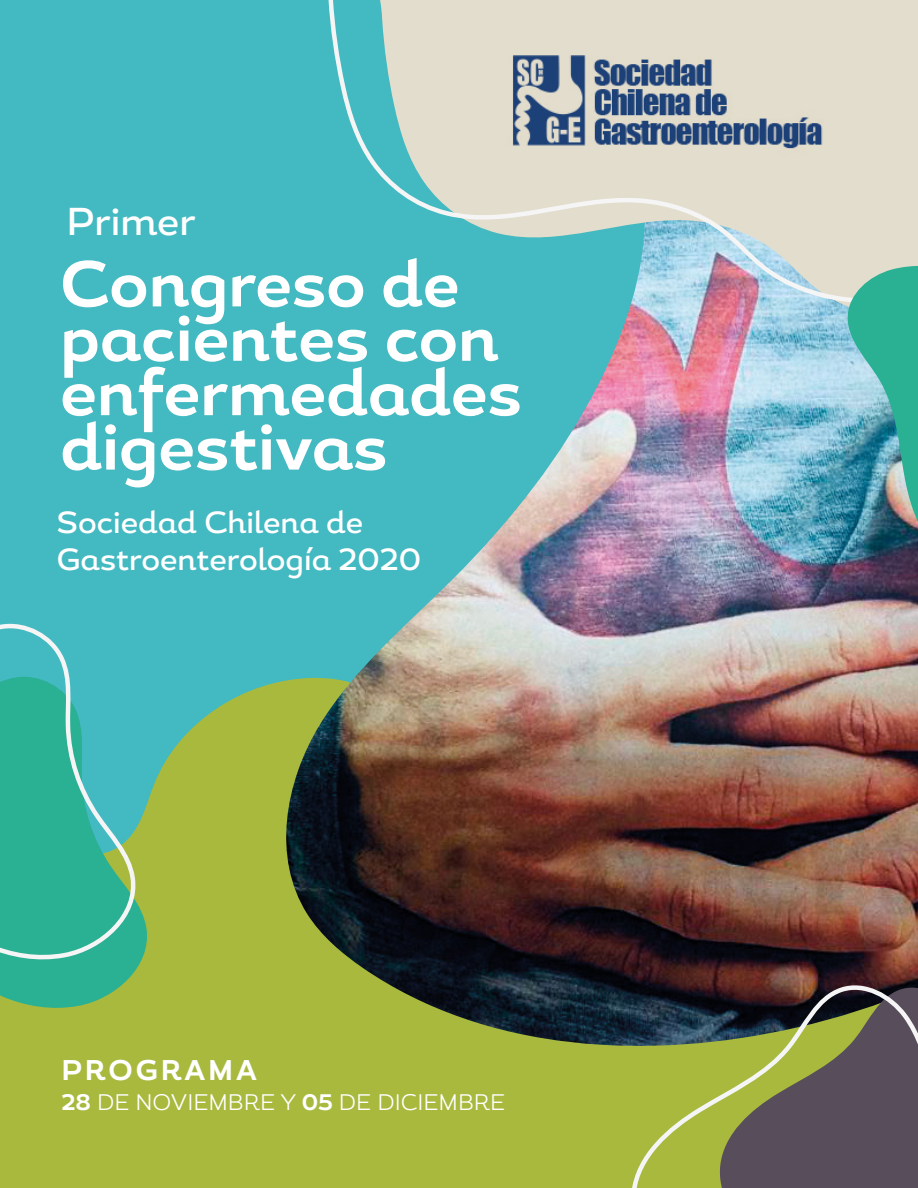
<style>
.page{position:relative;width:918px;height:1188px;background:#fff}
.page>*{position:absolute;margin:0;border:0;box-sizing:border-box;transform-origin:0 0}
.t1{font:700 64.65px/54.4px "Magallanes";color:#fff}
.t2{font:500 38.85px "Magallanes";color:#fff}
.t3{font:500 30.6px/36.8px "Magallanes";color:#fff}
.t4{font:700 28.5px "Magallanes";letter-spacing:.1em;color:#fff}
.t5{font:300 22.5px "Magallanes";color:#fff}
.s1{font-weight:700}
</style>
<div class="page">
<div style="left:0;top:0;width:272px;height:678px;background:#43b9c1"></div>
<div style="left:0;top:678px;width:625px;height:510px;background:#a8b93e"></div>
<img style="left:272px;top:311px;width:646px;height:742px">
<svg style="left:321px;top:311px;width:526px;height:20px;background:#74b5c3"></svg>
<svg style="left:263px;top:0;width:655px;height:311px;background:#a1cdc9"></svg>
<img style="left:847px;top:207px;width:71px;height:370px">
<svg style="left:0;top:652px;width:152px;height:364px;background:#64b573"></svg>
<svg style="left:0;top:595px;width:143px;height:375px;background:#3eb6a7"></svg>
<svg style="left:625px;top:982px;width:293px;height:206px;background:#6d6f4b"></svg>
<img style="left:496px;top:46px;width:340px;height:110px">
<p class="t2" style="left:67px;top:197px;width:130px">Primer</p>
<p class="t1" style="left:60px;top:259px;width:463px">Congreso de pacientes con enfermedades digestivas</p>
<p class="t3" style="left:57px;top:505px;width:366px">Sociedad Chilena de<br>Gastroenterología 2020</p>
<p class="t4" style="left:61px;top:1052px;width:197px">PROGRAMA</p>
<p class="t5" style="left:61px;top:1088px;width:445px"><span class="s1">28</span> DE NOVIEMBRE Y <span class="s1">05</span> DE DICIEMBRE</p>
</div>
